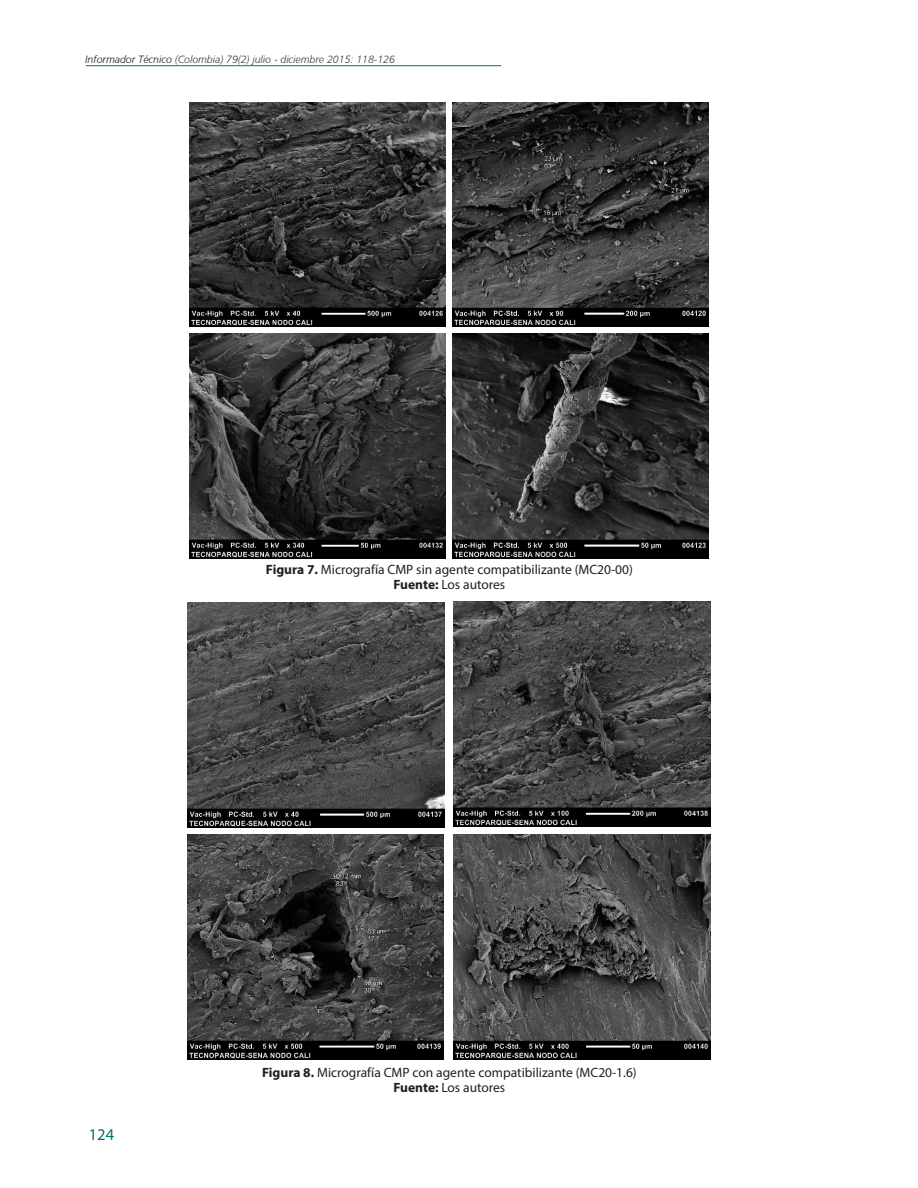
<style>
.page{position:relative;width:918px;height:1188px;background:#fff}
.page>*{position:absolute;margin:0;border:0;box-sizing:border-box;transform-origin:0 0}
.t1{font:16.5px "Myriad Pro";color:#007566}
.t2{font:13.5px/15px "Myriad Pro";color:#231f20;text-align:center}
.t3{font:italic 300 10.5px "Frutiger CE";color:#3e3e3f}
.s1{color:#231f20}
.s2{font-weight:700}
</style>
<div class="page">
<hr style="left:86px;top:65px;width:415px;height:1px;background:#007566">
<img style="left:189px;top:102px;width:257px;height:225px">
<img style="left:453px;top:102px;width:256px;height:225px">
<img style="left:189px;top:334px;width:257px;height:224px">
<img style="left:453px;top:334px;width:256px;height:224px">
<img style="left:188px;top:602px;width:256px;height:225px">
<img style="left:453px;top:602px;width:257px;height:224px">
<img style="left:188px;top:835px;width:256px;height:224px">
<img style="left:454px;top:835px;width:256px;height:224px">
<p class="t3" style="left:85px;top:53px;width:311px"><span class="s1">Informador Técnico</span> (Colombia) 79(2) julio - diciembre 2015: 118-126</p>
<p class="t2" style="left:266px;top:562px;width:369px"><span class="s2">Figura 7.</span> Micrografía CMP sin agente compatibilizante (MC20-00)<br><span class="s2">Fuente:</span> Los autores</p>
<p class="t1" style="left:89px;top:1124px;width:27px">124</p>
<p class="t2" style="left:262px;top:1064px;width:376px"><span class="s2">Figura 8.</span> Micrografía CMP con agente compatibilizante (MC20-1.6)<br><span class="s2">Fuente:</span> Los autores</p>
</div>
